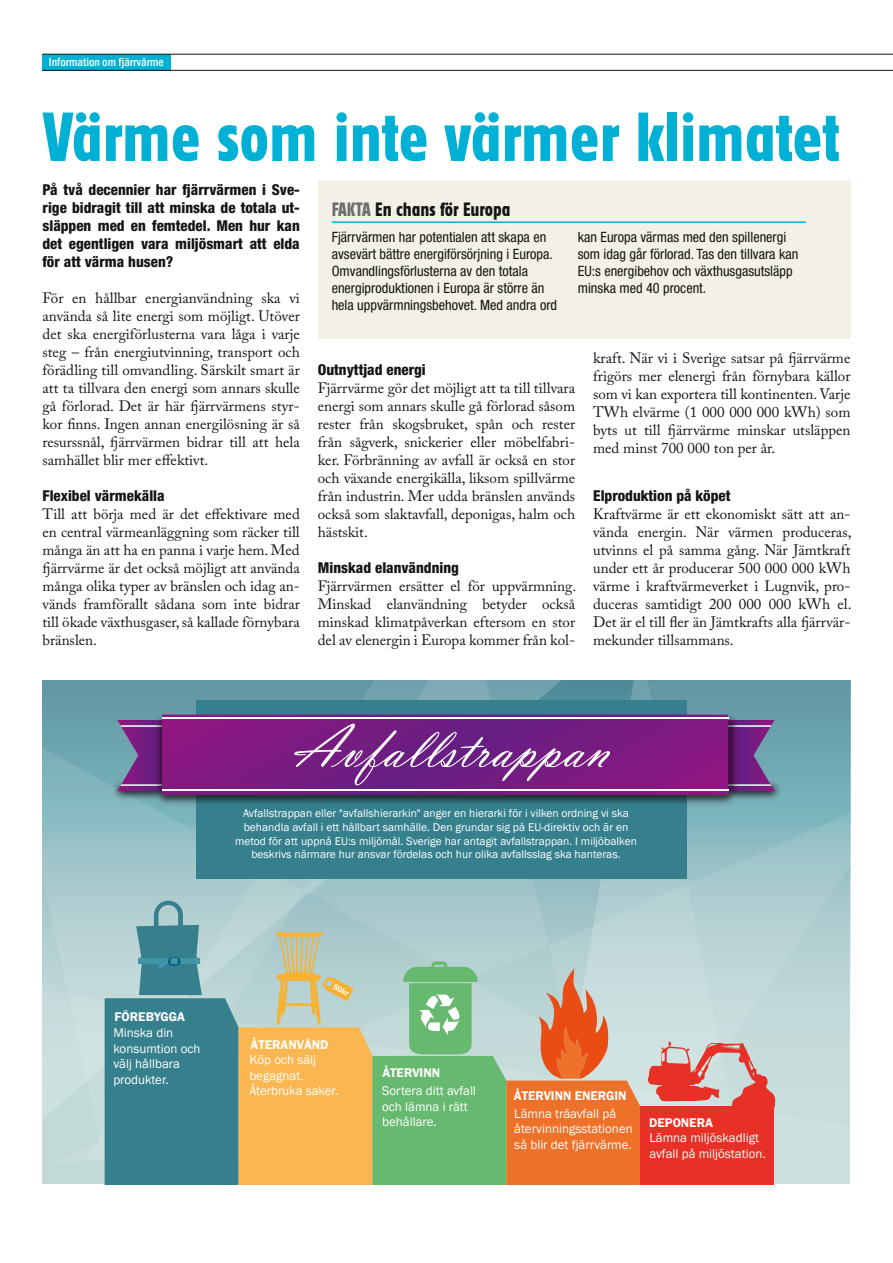
<style>
.page{position:relative;width:893px;height:1263px;background:#fff}
.page>*{position:absolute;margin:0;border:0;box-sizing:border-box;transform-origin:0 0}
.t1{font:64.5px "Govan One Alternate";color:#00b1d5}
.t2{font:60.75px "Vladimir Script";color:#fff}
.t3{font:18px "Govan One Alternate";color:#141412}
.t4{font:15px/18px "Adobe Caslon Pro";color:#141412;text-align:justify}
.t5{font:800 condensed 15px/18px "Helvetica Neue LT Std";color:#141412;text-align:justify}
.t6{font:condensed 14.25px/17.1px "Helvetica Neue LT Std";color:#141412}
.t7{font:12.9px/15.6px "Franklin Gothic";color:#fff}
.t8{font:600 12.9px "Franklin Gothic";color:#fff}
.t9{font:500 condensed 12px "Franklin Gothic";color:#fff}
.t10{font:11.55px/13.8px "Franklin Gothic";color:#fff;text-align:center}
.s1{color:#6f6e6e}
</style>
<div class="page">
<div style="left:42px;top:54px;width:129px;height:17px;background:#00b1d5"></div>
<hr style="left:42px;top:54px;width:851px;height:1px;background:#141412">
<hr style="left:42px;top:70px;width:851px;height:1px;background:#141412">
<div style="left:318px;top:181px;width:532px;height:158px;background:#f3f1e7"></div>
<hr style="left:332px;top:221px;width:474px;height:2px;background:#00b5e2">
<svg style="left:578px;top:680px;width:272px;height:304px;background:#a1c4c8"></svg>
<svg style="left:43px;top:680px;width:535px;height:304px;background:#92bac0"></svg>
<div style="left:43px;top:984px;width:807px;height:200px;background:#c7dddc"></div>
<div style="left:640px;top:1106px;width:134px;height:78px;background:#e73026"></div>
<svg style="left:105px;top:901px;width:535px;height:283px;background:#a3ae8e"></svg>
<img style="left:780px;top:734px;width:46px;height:111px">
<img style="left:67px;top:734px;width:44px;height:111px">
<svg style="left:648px;top:1042px;width:130px;height:69px;background:#d88f89"></svg>
<img style="left:674px;top:680px;width:111px;height:163px">
<div style="left:196px;top:700px;width:491px;height:179px;background:#36808e"></div>
<img style="left:111px;top:740px;width:669px;height:110px">
<img style="left:108px;top:680px;width:111px;height:163px">
<svg style="left:162px;top:714px;width:566px;height:81px;background:#781b81"></svg>
<hr style="left:162px;top:717px;width:566px;height:2px;background:#fff">
<hr style="left:162px;top:789px;width:566px;height:2px;background:#fff">
<p class="t9" style="left:49px;top:54px;width:116px">Information om fjärrvärme</p>
<h1 class="t1" style="left:43px;top:101px;width:798px">Värme som inte värmer klimatet</h1>
<p class="t5" style="left:43px;top:180px;width:259px">På två decennier har fjärrvärmen i Sve&shy;rige bidragit till att minska de totala ut&shy;släppen med en femtedel. Men hur kan det egentligen vara miljösmart att elda för att värma husen?</p>
<p class="t4" style="left:43px;top:289px;width:259px">För en hållbar energianvändning ska vi använda så lite energi som möjligt. Utöver det ska energiförlusterna vara låga i varje steg – från energiutvinning, transport och förädling till omvandling. Särskilt smart är att ta tillvara den energi som annars skulle gå förlorad. Det är här fjärrvärmens styr&shy;kor finns. Ingen annan energilösning är så resurssnål, fjärrvärmen bidrar till att hela samhället blir mer effektivt.</p>
<p class="t5" style="left:43px;top:486px;width:124px">Flexibel värmekälla</p>
<p class="t4" style="left:43px;top:505px;width:259px">Till att börja med är det effektivare med en central värmeanläggning som räcker till många än att ha en panna i varje hem. Med fjärrvärme är det också möjligt att använda många olika typer av bränslen och idag an&shy;vänds framförallt sådana som inte bidrar till ökade växthusgaser, så kallade förnybara bränslen.</p>
<p class="t3" style="left:332px;top:199px;width:180px"><span class="s1">FAKTA</span> En chans för Europa</p>
<p class="t6" style="left:332px;top:228px;width:227px">Fjärrvärmen har potentialen att skapa en avsevärt bättre energiförsörjning i Europa.<br>Omvandlingsförlusterna av den totala energiproduktionen i Europa är större än hela uppvärmningsbehovet. Med andra ord</p>
<p class="t6" style="left:578px;top:228px;width:222px">kan Europa värmas med den spillenergi som idag går förlorad. Tas den tillvara kan EU:s energibehov och växthusgasutsläpp minska med 40 procent.</p>
<p class="t5" style="left:318px;top:360px;width:109px">Outnyttjad energi</p>
<p class="t4" style="left:318px;top:379px;width:259px">Fjärrvärme gör det möjligt att ta till tillvara energi som annars skulle gå förlorad såsom rester från skogsbruket, spån och rester från sågverk, snickerier eller möbelfabri&shy;ker. Förbränning av avfall är också en stor och växande energikälla, liksom spillvärme från industrin. Mer udda bränslen används också som slaktavfall, deponigas, halm och hästskit.</p>
<p class="t5" style="left:318px;top:558px;width:143px">Minskad elanvändning</p>
<p class="t4" style="left:318px;top:577px;width:260px">Fjärrvärmen ersätter el för uppvärmning.<br>Minskad elanvändning betyder också minskad klimatpåverkan eftersom en stor del av elenergin i Europa kommer från kol-</p>
<p class="t4" style="left:593px;top:349px;width:259px">kraft. När vi i Sverige satsar på fjärrvärme frigörs mer elenergi från förnybara källor som vi kan exportera till kontinenten. Varje TWh elvärme (1 000 000 000 kWh) som byts ut till fjärrvärme minskar utsläppen med minst 700 000 ton per år.</p>
<p class="t5" style="left:593px;top:486px;width:139px">Elproduktion på köpet</p>
<p class="t4" style="left:593px;top:505px;width:260px">Kraftvärme är ett ekonomiskt sätt att an&shy;vända energin. När värmen produceras, utvinns el på samma gång. När Jämtkraft under ett år producerar 500 000 000 kWh värme i kraftvärmeverket i Lugnvik, pro&shy;duceras samtidigt 200 000 000 kWh el.<br>Det är el till fler än Jämtkrafts alla fjärrvär&shy;mekunder tillsammans.</p>
<h2 class="t2" style="left:292px;top:712px;width:318px">Avfallstrappan</h2>
<p class="t10" style="left:235px;top:806px;width:403px">Avfallstrappan eller "avfallshierarkin" anger en hierarki för i vilken ordning vi ska behandla avfall i ett hållbart samhälle. Den grundar sig på EU-direktiv och är en metod för att uppnå EU:s miljömål. Sverige har antagit avfallstrappan. I miljöbalken beskrivs närmare hur ansvar fördelas och hur olika avfallsslag ska hanteras.</p>
<p class="t8" style="left:114px;top:1009px;width:72px">FÖREBYGGA</p>
<p class="t7" style="left:113px;top:1025px;width:89px">Minska din konsumtion och välj hållbara produkter.</p>
<p class="t8" style="left:251px;top:1036px;width:80px">ÅTERANVÄND</p>
<p class="t7" style="left:249px;top:1052px;width:90px">Köp och sälj begagnat.<br>Återbruka saker.</p>
<p class="t8" style="left:382px;top:1065px;width:59px">ÅTERVINN</p>
<p class="t7" style="left:382px;top:1083px;width:95px">Sortera ditt avfall och lämna i rätt behållare.</p>
<p class="t8" style="left:514px;top:1088px;width:114px">ÅTERVINN ENERGIN</p>
<p class="t7" style="left:514px;top:1106px;width:120px">Lämna träavfall på återvinningsstationen så blir det fjärrvärme.</p>
<p class="t8" style="left:649px;top:1114px;width:65px">DEPONERA</p>
<p class="t7" style="left:650px;top:1130px;width:118px">Lämna miljöskadligt avfall på miljöstation.</p>
</div>
